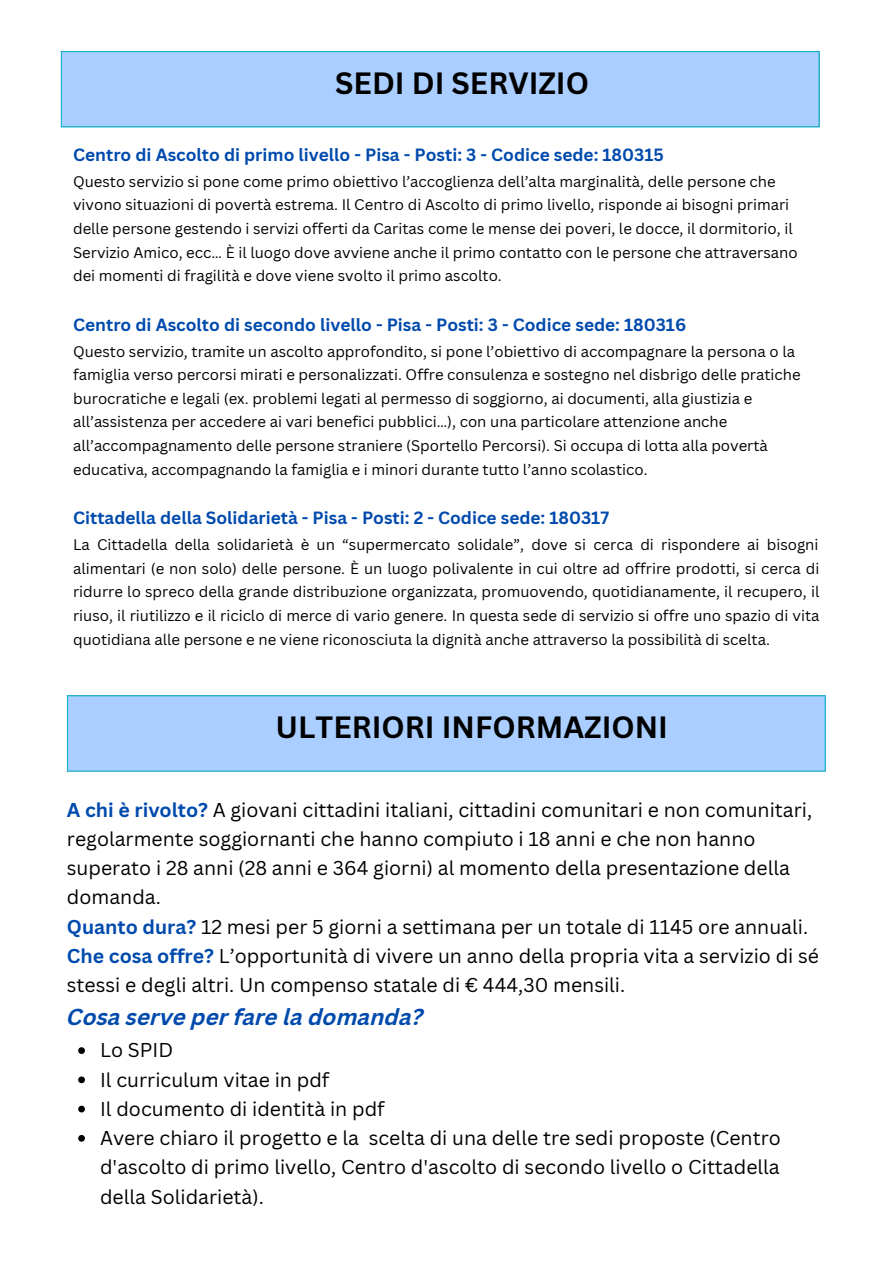
<style>
.page{position:relative;width:893px;height:1264px;background:#fff}
.page>*{position:absolute;margin:0;border:0;box-sizing:border-box;transform-origin:0 0}
.t1{font:700 30px "Canva Sans";color:#000}
.t2{font:italic 700 22.5px "Canva Sans";color:#004aad}
.t3{font:19.5px/29.2px "Canva Sans";color:#000}
.t4{font:700 17.25px "Canva Sans";color:#004aad}
.t5{font:15px/23.5px "Canva Sans";color:#000}
.s1{font-weight:700;color:#004aad}
</style>
<div class="page">
<div style="left:61px;top:51px;width:758px;height:76px;background:#a9ceff"></div>
<hr style="left:61px;top:52px;width:1px;height:74px;background:#0fb8ce">
<hr style="left:818px;top:52px;width:1px;height:74px;background:#0fb8ce">
<hr style="left:61px;top:51px;width:758px;height:1px;background:#0fb8ce">
<hr style="left:61px;top:126px;width:758px;height:1px;background:#0fb8ce">
<div style="left:67px;top:695px;width:758px;height:76px;background:#a9ceff"></div>
<hr style="left:67px;top:696px;width:1px;height:74px;background:#0fb8ce">
<hr style="left:824px;top:696px;width:1px;height:74px;background:#0fb8ce">
<hr style="left:67px;top:695px;width:758px;height:1px;background:#0fb8ce">
<hr style="left:67px;top:770px;width:758px;height:1px;background:#0fb8ce">
<svg style="left:78px;top:1047px;width:7px;height:6px"></svg>
<svg style="left:78px;top:1076px;width:7px;height:7px"></svg>
<svg style="left:78px;top:1105px;width:7px;height:7px"></svg>
<svg style="left:78px;top:1135px;width:7px;height:6px"></svg>
<h1 class="t1" style="left:335px;top:62px;width:255px">SEDI DI SERVIZIO</h1>
<p class="t4" style="left:73px;top:142px;width:592px">Centro di Ascolto di primo livello - Pisa - Posti: 3 - Codice sede: 180315</p>
<p class="t5" style="left:73px;top:169px;width:726px">Questo servizio si pone come primo obiettivo l’accoglienza dell’alta marginalità, delle persone che vivono situazioni di povertà estrema. Il Centro di Ascolto di primo livello, risponde ai bisogni primari delle persone gestendo i servizi offerti da Caritas come le mense dei poveri, le docce, il dormitorio, il Servizio Amico, ecc… È il luogo dove avviene anche il primo contatto con le persone che attraversano dei momenti di fragilità e dove viene svolto il primo ascolto.</p>
<p class="t4" style="left:73px;top:312px;width:614px">Centro di Ascolto di secondo livello - Pisa - Posti: 3 - Codice sede: 180316</p>
<p class="t5" style="left:73px;top:339px;width:729px">Questo servizio, tramite un ascolto approfondito, si pone l’obiettivo di accompagnare la persona o la famiglia verso percorsi mirati e personalizzati. Offre consulenza e sostegno nel disbrigo delle pratiche burocratiche e legali (ex. problemi legati al permesso di soggiorno, ai documenti, alla giustizia e all’assistenza per accedere ai vari benefici pubblici…), con una particolare attenzione anche all’accompagnamento delle persone straniere (Sportello Percorsi). Si occupa di lotta alla povertà educativa, accompagnando la famiglia e i minori durante tutto l’anno scolastico.</p>
<p class="t4" style="left:73px;top:506px;width:537px">Cittadella della Solidarietà - Pisa - Posti: 2 - Codice sede: 180317</p>
<p class="t5" style="left:73px;top:532px;width:748px;text-align:justify">La Cittadella della solidarietà è un “supermercato solidale”, dove si cerca di rispondere ai bisogni alimentari (e non solo) delle persone. È un luogo polivalente in cui oltre ad offrire prodotti, si cerca di ridurre lo spreco della grande distribuzione organizzata, promuovendo, quotidianamente, il recupero, il riuso, il riutilizzo e il riciclo di merce di vario genere. In questa sede di servizio si offre uno spazio di vita quotidiana alle persone e ne viene riconosciuta la dignità anche attraverso la possibilità di scelta.</p>
<h1 class="t1" style="left:275px;top:706px;width:394px">ULTERIORI INFORMAZIONI</h1>
<p class="t3" style="left:67px;top:794px;width:753px"><span class="s1">A chi è rivolto?</span> A giovani cittadini italiani, cittadini comunitari e non comunitari, regolarmente soggiornanti che hanno compiuto i 18 anni e che non hanno superato i 28 anni (28 anni e 364 giorni) al momento della presentazione della domanda.<br><span class="s1">Quanto dura?</span> 12 mesi per 5 giorni a settimana per un totale di 1145 ore annuali.<br><span class="s1">Che cosa offre?</span> L’opportunità di vivere un anno della propria vita a servizio di sé stessi e degli altri. Un compenso statale di € 444,30 mensili.</p>
<h2 class="t2" style="left:67px;top:1007px;width:357px">Cosa serve per fare la domanda?</h2>
<p class="t3" style="left:100px;top:1035px;width:682px">Lo SPID<br>Il curriculum vitae in pdf<br>Il documento di identità in pdf<br>Avere chiaro il progetto e la scelta di una delle tre sedi proposte (Centro d'ascolto di primo livello, Centro d'ascolto di secondo livello o Cittadella della Solidarietà).</p>
</div>
